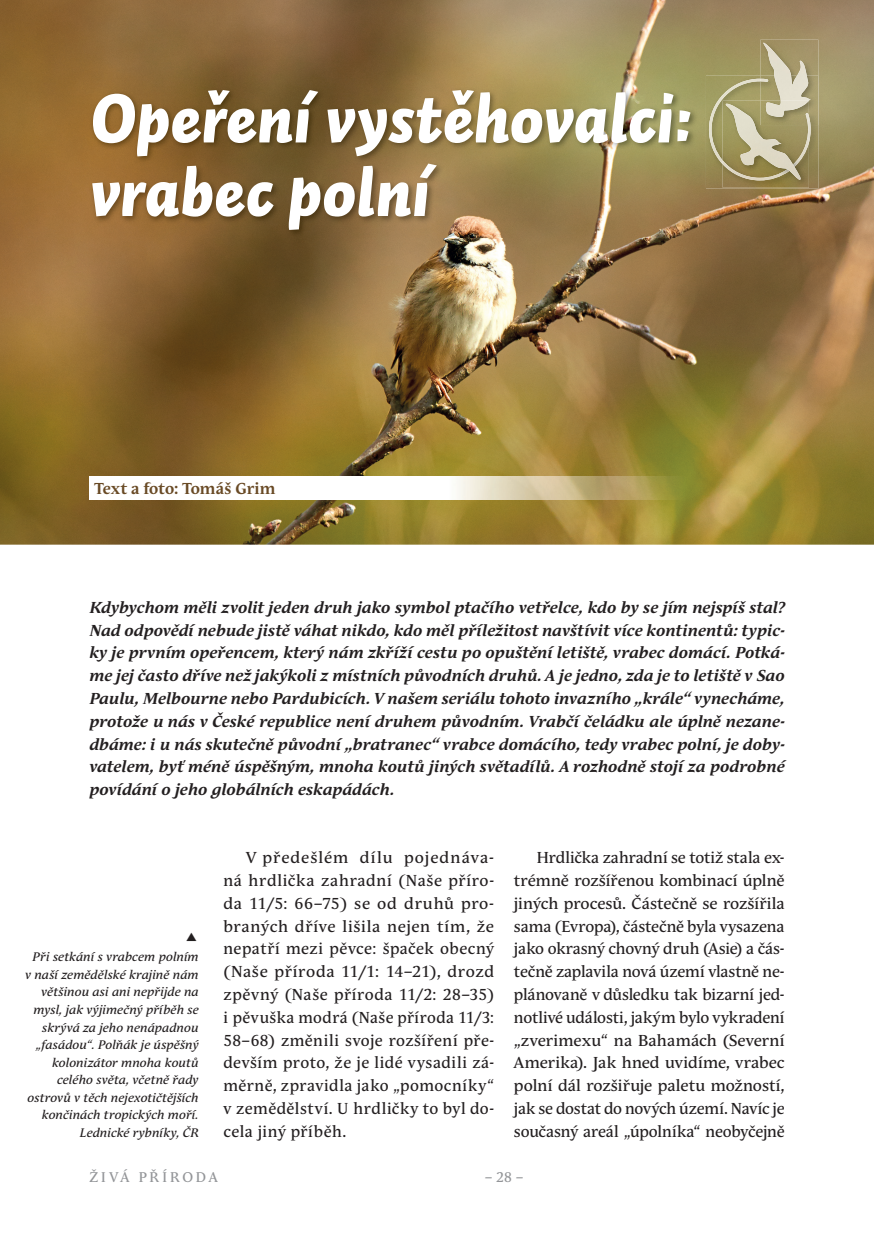
<style>
.page{position:relative;width:874px;height:1241px;background:#fff}
.page>*{position:absolute;margin:0;border:0;box-sizing:border-box;transform-origin:0 0}
.t1{font:68.25px/73.5px "Auto 2 Black Italic LF";letter-spacing:-.005em;color:#fff}
.t2{font:15.75px/22.8px "Andulka Text Pro";letter-spacing:.02em;color:#231f20;text-align:justify}
.t3{font:italic 700 15.75px/22.8px "Andulka Text Pro";letter-spacing:.005em;color:#231f20;text-align:justify}
.t4{font:700 15.75px "Andulka Text Pro";letter-spacing:.005em;color:#694a25}
.t5{font:14px "Andulka Text Pro";letter-spacing:.195em;color:#939598}
.t6{font:italic 12.25px/17.5px "Andulka Text Pro";letter-spacing:.01em;color:#231f20;text-align:right}
</style>
<div class="page">
<img style="left:0;top:0;width:873px;height:544px">
<img style="left:89px;top:87px;width:609px;height:151px">
<img style="left:89px;top:476px;width:602px;height:23px">
<img style="left:705px;top:76px;width:113px;height:112px">
<img style="left:708px;top:79px;width:102px;height:85px">
<img style="left:760px;top:40px;width:57px;height:85px">
<img style="left:760px;top:79px;width:50px;height:46px">
<img style="left:762px;top:43px;width:48px;height:58px">
<img style="left:722px;top:101px;width:86px;height:87px">
<img style="left:722px;top:125px;width:86px;height:55px">
<img style="left:760px;top:101px;width:45px;height:24px">
<svg style="left:805px;top:117px;width:3px;height:8px"></svg>
<img style="left:764px;top:101px;width:44px;height:16px">
<img style="left:724px;top:104px;width:77px;height:76px">
<h1 class="t1" style="left:90px;top:84px;width:603px">Opeření vystěhovalci: vrabec polní</h1>
<p class="t4" style="left:94px;top:478px;width:183px">Text a foto: Tomáš Grim</p>
<p class="t3" style="left:89px;top:596px;width:696px">Kdybychom měli zvolit jeden druh jako symbol ptačího vetřelce, kdo by se jím nejspíš stal?<br>Nad odpovědí nebude jistě váhat nikdo, kdo měl příležitost navštívit více kontinentů: typic&shy;ky je prvním opeřencem, který nám zkříží cestu po opuštění letiště, vrabec domácí. Potká&shy;me jej často dříve než jakýkoli z místních původních druhů. A je jedno, zda je to letiště v Sao Paulu, Melbourne nebo Pardubicích. V našem seriálu tohoto invazního „krále“ vynecháme, protože u nás v České republice není druhem původním. Vrabčí čeládku ale úplně nezane&shy;dbáme: i u nás skutečně původní „bratranec“ vrabce domácího, tedy vrabec polní, je doby&shy;vatelem, byť méně úspěšným, mnoha koutů jiných světadílů. A rozhodně stojí za podrobné povídání o jeho globálních eskapádách.</p>
<p class="t6" style="left:25px;top:948px;width:175px">Při setkání s vrabcem polním v naší zemědělské krajině nám většinou asi ani nepřijde na mysl, jak výjimečný příběh se skrývá za jeho nenápadnou „fasádou“. Polňák je úspěšný kolonizátor mnoha koutů celého světa, včetně řady ostrovů v těch nejexotičtějších končinách tropických moří.<br>Lednické rybníky, ČR</p>
<p class="t2" style="left:223px;top:846px;width:272px;text-indent:23px">V předešlém dílu pojednáva&shy;ná hrdlička zahradní (Naše příro&shy;da 11/5: 66–75) se od druhů pro&shy;braných dříve lišila nejen tím, že nepatří mezi pěvce: špaček obecný (Naše příroda 11/1: 14–21), drozd zpěvný (Naše příroda 11/2: 28–35) i pěvuška modrá (Naše příroda 11/3:<br>58–68) změnili svoje rozšíření pře&shy;devším proto, že je lidé vysadili zá&shy;měrně, zpravidla jako „pomocníky“ v zemědělství. U hrdličky to byl do&shy;cela jiný příběh.</p>
<p class="t2" style="left:513px;top:846px;width:272px;text-indent:23px">Hrdlička zahradní se totiž stala ex&shy;trémně rozšířenou kombinací úplně jiných procesů. Částečně se rozšířila sama (Evropa), částečně byla vysazena jako okrasný chovný druh (Asie) a čás&shy;tečně zaplavila nová území vlastně ne&shy;plánovaně v důsledku tak bizarní jed&shy;notlivé události, jakým bylo vykradení „zverimexu“ na Bahamách (Severní Amerika). Jak hned uvidíme, vrabec polní dál rozšiřuje paletu možností, jak se dostat do nových území. Navíc je současný areál „úpolníka“ neobyčejně</p>
<p class="t5" style="left:89px;top:1168px;width:130px">ŽIVÁ PŘÍRODA</p>
<p class="t5" style="left:484px;top:1168px;width:40px">– 28 –</p>
</div>
